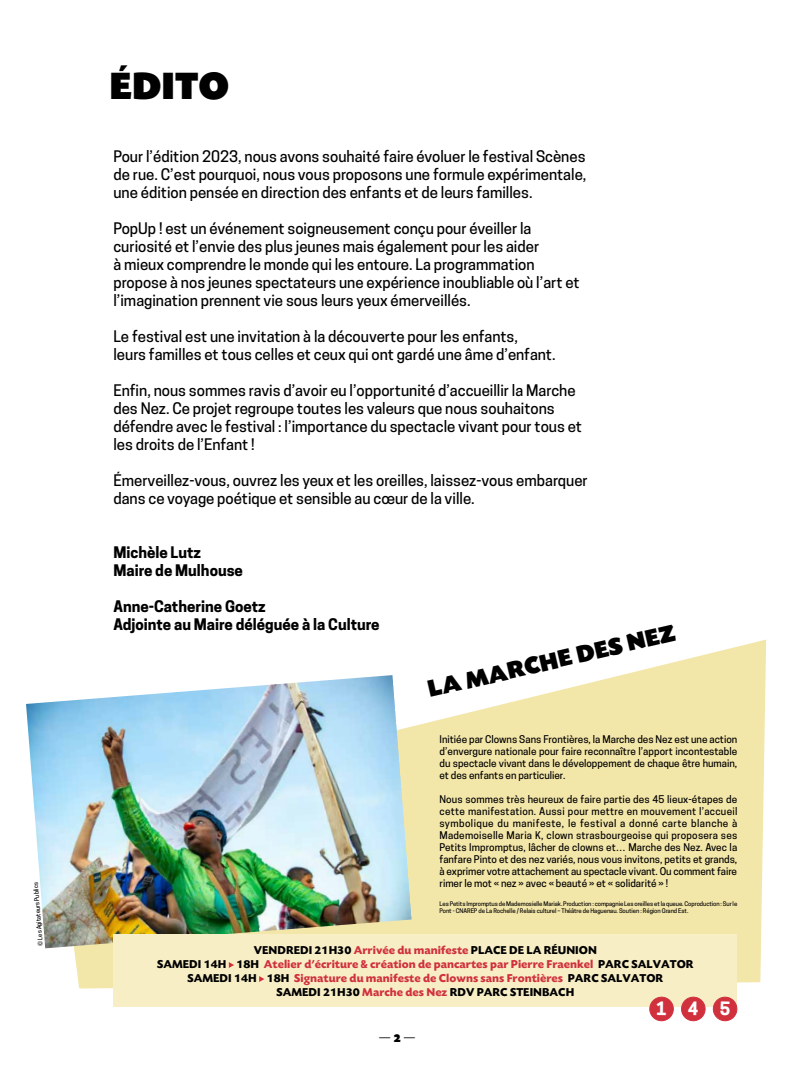
<style>
.page{position:relative;width:794px;height:1078px;background:#fff}
.page>*{position:absolute;margin:0;border:0;box-sizing:border-box;transform-origin:0 0}
.t1{font:40px "Today SB Ultra";color:#000}
.t2{font:25px "Today SB Ultra";color:#000}
.t3{font:500 15px/18px "Cooper Hewitt";color:#000}
.t4{font:700 15px/18px "Cooper Hewitt";color:#000}
.t5{font:700 12px/14px "Today SB";color:#d0313d;text-align:center}
.t6{font:12px "Cooper Hewitt";color:#000}
.t7{font:500 10px/12px "Cooper Hewitt";color:#000;text-align:justify}
.t8{font:500 6px/7px "Cooper Hewitt";letter-spacing:-.01em;color:#000}
.s1{color:#000}
.s2{font-family:"Cooper Hewitt";font-size:10px}
.s3{font-family:"Today SB Ultra"}
</style>
<div class="page">
<svg style="left:74px;top:639px;width:692px;height:349px;fill:#f3e6a9"></svg>
<img style="left:26px;top:675px;width:386px;height:273px">
<div style="left:113px;top:934px;width:624px;height:73px;background:#f7eec6"></div>
<svg style="left:229px;top:962px;width:5px;height:5px"></svg>
<svg style="left:259px;top:976px;width:5px;height:5px"></svg>
<div style="left:713px;top:996px;width:24px;height:24px;background:#d0313d;border-radius:50%"></div>
<div style="left:713px;top:996px;width:24px;height:24px;border:1px solid #d0313d;border-radius:50%"></div>
<div style="left:681px;top:996px;width:24px;height:24px;background:#d0313d;border-radius:50%"></div>
<div style="left:681px;top:996px;width:24px;height:24px;border:1px solid #d0313d;border-radius:50%"></div>
<div style="left:650px;top:996px;width:23px;height:24px;background:#d0313d;border-radius:50%"></div>
<div style="left:649px;top:996px;width:24px;height:24px;border:1px solid #d0313d;border-radius:50%"></div>
<svg style="left:669px;top:1001px;width:48px;height:14px"></svg>
<p class="t8" style="left:37px;top:946px;width:66px;rotate:-95deg">© Les Agitateurs Publics</p>
<h1 class="t1" style="left:110px;top:64px;width:121px">ÉDITO</h1>
<p class="t3" style="left:113px;top:147px;width:474px;text-align:justify">Pour l’édition 2023, nous avons souhaité faire évoluer le festival Scènes de rue. C’est pourquoi, nous vous proposons une formule expérimentale, une édition pensée en direction des enfants et de leurs familles.</p>
<p class="t3" style="left:113px;top:219px;width:468px">PopUp ! est un événement soigneusement conçu pour éveiller la curiosité et l’envie des plus jeunes mais également pour les aider<br>à mieux comprendre le monde qui les entoure. La programmation propose à nos jeunes spectateurs une expérience inoubliable où l’art et l’imagination prennent vie sous leurs yeux émerveillés.</p>
<p class="t3" style="left:113px;top:327px;width:444px">Le festival est une invitation à la découverte pour les enfants,<br>leurs familles et tous celles et ceux qui ont gardé une âme d’enfant.</p>
<p class="t3" style="left:113px;top:381px;width:470px">Enfin, nous sommes ravis d’avoir eu l’opportunité d’accueillir la Marche des Nez. Ce projet regroupe toutes les valeurs que nous souhaitons défendre avec le festival : l’importance du spectacle vivant pour tous et les droits de l’Enfant !</p>
<p class="t3" style="left:113px;top:471px;width:476px">Émerveillez-vous, ouvrez les yeux et les oreilles, laissez-vous embarquer dans ce voyage poétique et sensible au cœur de la ville.</p>
<p class="t4" style="left:113px;top:543px;width:131px">Michèle Lutz<br>Maire de Mulhouse</p>
<p class="t4" style="left:113px;top:597px;width:268px">Anne-Catherine Goetz<br>Adjointe au Maire déléguée à la Culture</p>
<h2 class="t2" style="left:425px;top:676px;width:255px;rotate:-13deg">LA MARCHE DES NEZ</h2>
<p class="t7" style="left:439px;top:732px;width:299px">Initiée par Clowns Sans Frontières, la Marche des Nez est une action d’envergure nationale pour faire reconnaître l’apport incontestable du spectacle vivant dans le développement de chaque être humain, et des enfants en particulier.</p>
<p class="t7" style="left:439px;top:792px;width:299px">Nous sommes très heureux de faire partie des 45 lieux-étapes de cette manifestation. Aussi pour mettre en mouvement l’accueil symbolique du manifeste, le festival a donné carte blanche à Mademoiselle Maria K, clown strasbourgeoise qui proposera ses Petits Impromptus, lâcher de clowns et… Marche des Nez. Avec la fanfare Pinto et des nez variés, nous vous invitons, petits et grands, à exprimer votre attachement au spectacle vivant. Ou comment faire rimer le mot « nez » avec « beauté » et « solidarité » !</p>
<p class="t8" style="left:439px;top:899px;width:299px">Les Petits Impromptus de Mademosielle Mariak. Production : compagnie Les oreilles et la queue. Coproduction : Sur le<br>Pont - CNAREP de La Rochelle / Relais culturel – Théâtre de Haguenau. Soutien : Région Grand Est.</p>
<p class="t5" style="left:157px;top:943px;width:538px"><span class="s1">VENDREDI 21H30</span> Arrivée du manifeste <span class="s1">PLACE DE LA RÉUNION<br>SAMEDI 14H 18H</span> Atelier d’écriture <span class="s2">&amp;</span> création de pancartes par Pierre Fraenkel <span class="s1">PARC SALVATOR SAMEDI 14H 18H</span> Signature du manifeste de Clowns sans Frontières <span class="s1">PARC SALVATOR<br>SAMEDI 21H30</span> Marche des Nez <span class="s1">RDV PARC STEINBACH</span></p>
<p class="t6" style="left:379px;top:1030px;width:38px">— <span class="s3">2</span> —</p>
</div>
